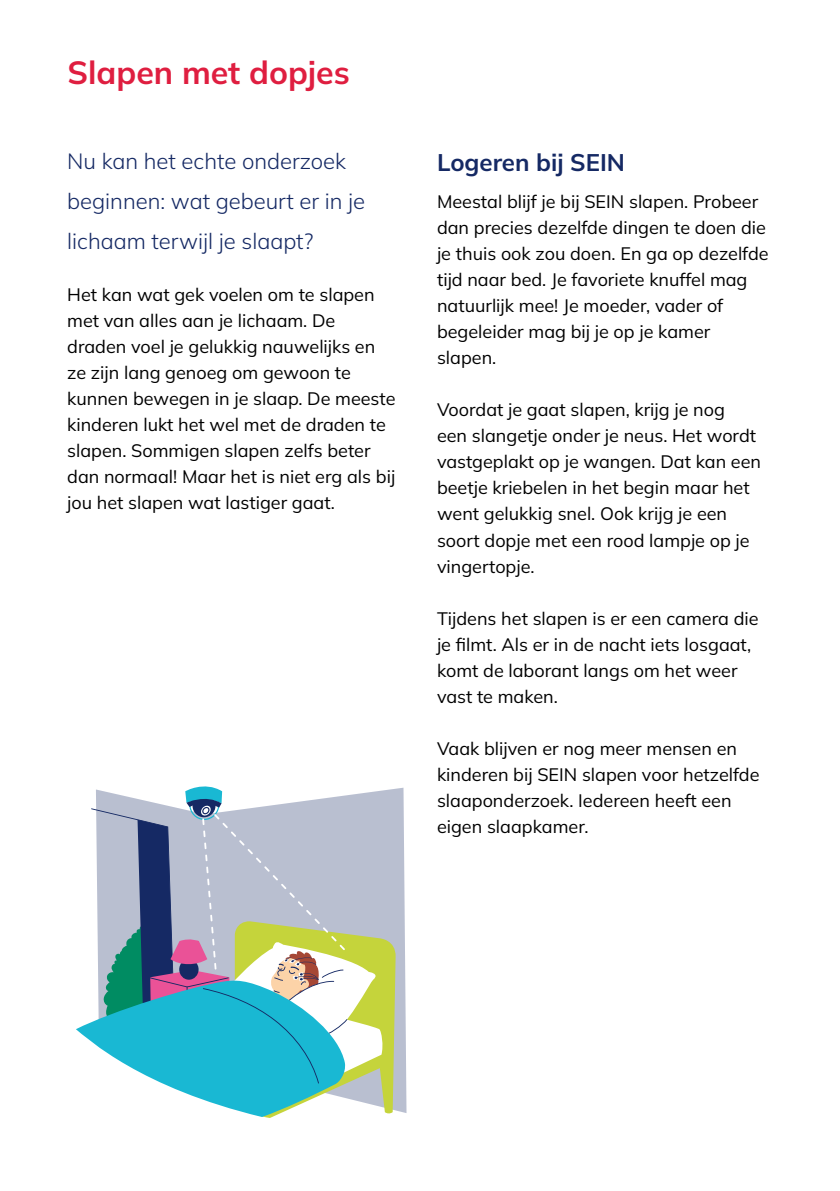
<style>
.page{position:relative;width:840px;height:1191px;background:#fff}
.page>*{position:absolute;margin:0;border:0;box-sizing:border-box;transform-origin:0 0}
.H2_Hoofdstukkop_rood{font:700 32px "Mulish";color:#df1e40}
.H3_Tussenkop{font:700 24px "Mulish";color:#152964}
.P_Inleiding{font:300 22px/40px "Mulish";color:#152964}
.P_Basistekst{font:18px/26px "Mulish";color:#000}
</style>
<div class="page">
<svg style="left:383px;top:787px;width:23px;height:326px;background:#bec4d3"></svg>
<svg style="left:265px;top:921px;width:131px;height:197px;background:#c6d269"></svg>
<svg style="left:76px;top:786px;width:307px;height:331px"></svg>
<h2 class="H2_Hoofdstukkop_rood" style="left:68px;top:51px;width:283px">Slapen met dopjes</h2>
<p class="P_Inleiding" style="left:67px;top:141px;width:299px">Nu kan het echte onderzoek beginnen: wat gebeurt er in je lichaam terwijl je slaapt?</p>
<p class="P_Basistekst" style="left:67px;top:281px;width:329px">Het kan wat gek voelen om te slapen met van alles aan je lichaam. De draden voel je gelukkig nauwelijks en ze zijn lang genoeg om gewoon te kunnen bewegen in je slaap. De meeste kinderen lukt het wel met de draden te slapen. Sommigen slapen zelfs beter dan normaal! Maar het is niet erg als bij jou het slapen wat lastiger gaat.</p>
<h3 class="H3_Tussenkop" style="left:437px;top:146px;width:189px">Logeren bij SEIN</h3>
<p class="P_Basistekst" style="left:437px;top:188px;width:333px">Meestal blijf je bij SEIN slapen. Probeer dan precies dezelfde dingen te doen die je thuis ook zou doen. En ga op dezelfde tijd naar bed. Je favoriete knuffel mag natuurlijk mee! Je moeder, vader of begeleider mag bij je op je kamer slapen.</p>
<p class="P_Basistekst" style="left:437px;top:396px;width:325px">Voordat je gaat slapen, krijg je nog<br>een slangetje onder je neus. Het wordt vastgeplakt op je wangen. Dat kan een beetje kriebelen in het begin maar het went gelukkig snel. Ook krijg je een soort dopje met een rood lampje op je vingertopje.</p>
<p class="P_Basistekst" style="left:437px;top:604px;width:323px">Tijdens het slapen is er een camera die je filmt. Als er in de nacht iets losgaat, komt de laborant langs om het weer vast te maken.</p>
<p class="P_Basistekst" style="left:437px;top:734px;width:324px">Vaak blijven er nog meer mensen en kinderen bij SEIN slapen voor hetzelfde slaaponderzoek. Iedereen heeft een eigen slaapkamer.</p>
</div>
